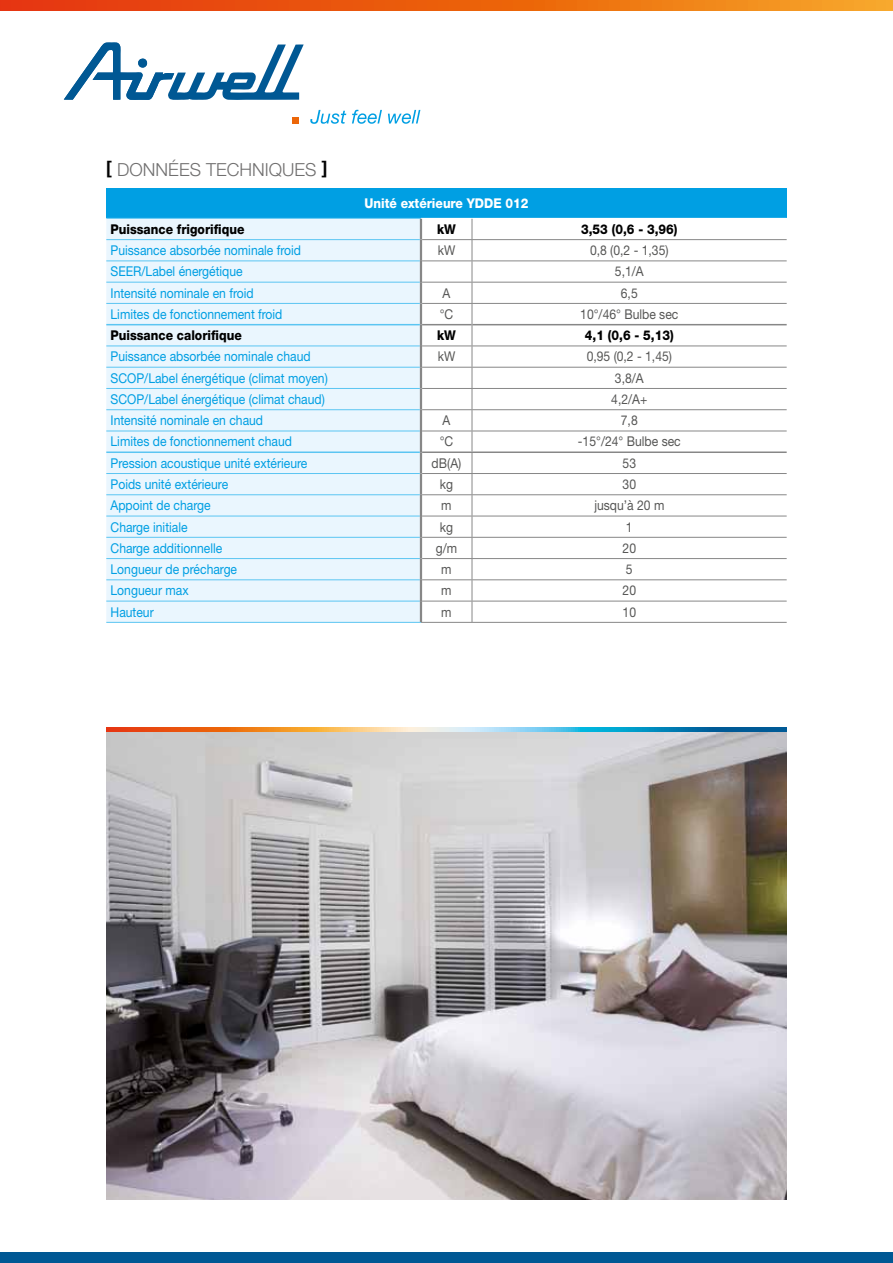
<style>
.page{position:relative;width:893px;height:1263px;background:#fff}
.page>*{position:absolute;margin:0;border:0;box-sizing:border-box;transform-origin:0 0}
.t1{font:300 18px "Helvetica Neue LT Std";color:#706f6f}
.t2{font:13.5px "Helvetica Neue LT Std";color:#009fe3;scale:.9 1}
.t3{font:13.5px "Helvetica Neue LT Std";color:#575756;scale:.9 1}
.t4{font:800 13.5px "Helvetica Neue LT Std";color:#000;scale:.9 1}
.t5{font:800 13.5px "Helvetica Neue LT Std";color:#fff;scale:.9 1}
.s1{font-family:"Helvetica";font-weight:700;color:#000}
</style>
<div class="page">
<svg style="left:0;top:0;width:893px;height:11px;background:#ec6513"></svg>
<div style="left:0;top:1252px;width:893px;height:11px;background:#005894"></div>
<svg style="left:310px;top:110px;width:36px;height:14px"></svg>
<svg style="left:352px;top:110px;width:30px;height:14px"></svg>
<svg style="left:388px;top:110px;width:32px;height:14px"></svg>
<div style="left:293px;top:117px;width:6px;height:7px;background:#ec6608"></div>
<svg style="left:64px;top:43px;width:240px;height:57px"></svg>
<div style="left:106px;top:189px;width:681px;height:29px;background:#009fe3"></div>
<div style="left:106px;top:219px;width:314px;height:403px;background:#eaf6fe"></div>
<hr style="left:106px;top:346px;width:314px;height:1px;background:#5bc5f2">
<hr style="left:422px;top:346px;width:50px;height:1px;background:#878787">
<hr style="left:472px;top:260px;width:315px;height:1px;background:#878787">
<hr style="left:472px;top:346px;width:315px;height:1px;background:#878787">
<hr style="left:106px;top:218px;width:315px;height:1px;background:#5bc5f2">
<hr style="left:106px;top:516px;width:314px;height:1px;background:#5bc5f2">
<hr style="left:106px;top:537px;width:314px;height:1px;background:#5bc5f2">
<hr style="left:106px;top:558px;width:314px;height:1px;background:#5bc5f2">
<hr style="left:106px;top:579px;width:314px;height:1px;background:#5bc5f2">
<hr style="left:106px;top:601px;width:314px;height:1px;background:#5bc5f2">
<hr style="left:106px;top:622px;width:315px;height:1px;background:#5bc5f2">
<hr style="left:420px;top:219px;width:2px;height:21px;background:#878787">
<hr style="left:420px;top:240px;width:2px;height:21px;background:#878787">
<hr style="left:420px;top:261px;width:2px;height:21px;background:#878787">
<hr style="left:420px;top:282px;width:2px;height:21px;background:#878787">
<hr style="left:420px;top:303px;width:2px;height:22px;background:#878787">
<hr style="left:420px;top:325px;width:2px;height:21px;background:#878787">
<hr style="left:420px;top:346px;width:2px;height:21px;background:#878787">
<hr style="left:420px;top:367px;width:2px;height:21px;background:#878787">
<hr style="left:420px;top:388px;width:2px;height:22px;background:#878787">
<hr style="left:420px;top:410px;width:2px;height:21px;background:#878787">
<hr style="left:420px;top:431px;width:2px;height:21px;background:#878787">
<hr style="left:420px;top:452px;width:2px;height:21px;background:#878787">
<hr style="left:420px;top:473px;width:2px;height:22px;background:#878787">
<hr style="left:420px;top:495px;width:2px;height:21px;background:#878787">
<hr style="left:420px;top:516px;width:2px;height:21px;background:#878787">
<hr style="left:420px;top:537px;width:2px;height:21px;background:#878787">
<hr style="left:420px;top:558px;width:2px;height:22px;background:#878787">
<hr style="left:420px;top:580px;width:2px;height:21px;background:#878787">
<hr style="left:420px;top:601px;width:2px;height:21px;background:#878787">
<hr style="left:106px;top:324px;width:314px;height:1px;background:#5bc5f2">
<hr style="left:422px;top:324px;width:50px;height:1px;background:#878787">
<hr style="left:472px;top:324px;width:315px;height:1px;background:#878787">
<hr style="left:106px;top:451px;width:314px;height:2px;background:#5bc5f2">
<hr style="left:422px;top:451px;width:50px;height:2px;background:#878787">
<hr style="left:472px;top:451px;width:315px;height:2px;background:#878787">
<hr style="left:106px;top:239px;width:314px;height:1px;background:#5bc5f2">
<hr style="left:106px;top:260px;width:314px;height:1px;background:#5bc5f2">
<hr style="left:422px;top:239px;width:50px;height:1px;background:#878787">
<hr style="left:472px;top:239px;width:315px;height:1px;background:#878787">
<hr style="left:422px;top:260px;width:50px;height:1px;background:#878787">
<hr style="left:106px;top:473px;width:314px;height:1px;background:#5bc5f2">
<hr style="left:106px;top:494px;width:314px;height:1px;background:#5bc5f2">
<hr style="left:422px;top:473px;width:50px;height:1px;background:#878787">
<hr style="left:472px;top:473px;width:315px;height:1px;background:#878787">
<hr style="left:422px;top:494px;width:50px;height:1px;background:#878787">
<hr style="left:472px;top:494px;width:315px;height:1px;background:#878787">
<hr style="left:422px;top:516px;width:50px;height:1px;background:#878787">
<hr style="left:422px;top:537px;width:50px;height:1px;background:#878787">
<hr style="left:422px;top:558px;width:50px;height:1px;background:#878787">
<hr style="left:422px;top:579px;width:50px;height:1px;background:#878787">
<hr style="left:422px;top:601px;width:50px;height:1px;background:#878787">
<hr style="left:421px;top:622px;width:51px;height:1px;background:#878787">
<hr style="left:472px;top:516px;width:315px;height:1px;background:#878787">
<hr style="left:472px;top:537px;width:315px;height:1px;background:#878787">
<hr style="left:472px;top:558px;width:315px;height:1px;background:#878787">
<hr style="left:472px;top:579px;width:315px;height:1px;background:#878787">
<hr style="left:472px;top:601px;width:315px;height:1px;background:#878787">
<hr style="left:472px;top:622px;width:315px;height:1px;background:#878787">
<hr style="left:106px;top:282px;width:314px;height:1px;background:#5bc5f2">
<hr style="left:422px;top:282px;width:50px;height:1px;background:#878787">
<hr style="left:472px;top:282px;width:315px;height:1px;background:#878787">
<svg style="left:472px;top:219px;width:1px;height:403px"></svg>
<hr style="left:106px;top:303px;width:314px;height:1px;background:#5bc5f2">
<hr style="left:106px;top:367px;width:314px;height:1px;background:#5bc5f2">
<hr style="left:106px;top:388px;width:314px;height:1px;background:#5bc5f2">
<hr style="left:106px;top:409px;width:314px;height:1px;background:#5bc5f2">
<hr style="left:106px;top:431px;width:314px;height:1px;background:#5bc5f2">
<hr style="left:422px;top:303px;width:50px;height:1px;background:#878787">
<hr style="left:472px;top:303px;width:315px;height:1px;background:#878787">
<hr style="left:422px;top:367px;width:50px;height:1px;background:#878787">
<hr style="left:472px;top:367px;width:315px;height:1px;background:#878787">
<hr style="left:422px;top:388px;width:50px;height:1px;background:#878787">
<hr style="left:472px;top:388px;width:315px;height:1px;background:#878787">
<hr style="left:422px;top:409px;width:50px;height:1px;background:#878787">
<hr style="left:472px;top:409px;width:315px;height:1px;background:#878787">
<hr style="left:422px;top:431px;width:50px;height:1px;background:#878787">
<hr style="left:472px;top:431px;width:315px;height:1px;background:#878787">
<img style="left:106px;top:732px;width:681px;height:467px">
<svg style="left:106px;top:727px;width:681px;height:5px;background:#969a8b"></svg>
<h1 class="t1" style="left:106px;top:158px;width:223px"><span class="s1">[</span> DONNéES TECHNIQUES <span class="s1">]</span></h1>
<p class="t5" style="left:364px;top:195px;width:184px">Unité extérieure YDDE 012</p>
<p class="t4" style="left:111px;top:221px;width:150px">Puissance frigorifique</p>
<p class="t4" style="left:437px;top:221px;width:23px">kW</p>
<p class="t4" style="left:581px;top:221px;width:109px">3,53 (0,6 - 3,96)</p>
<p class="t2" style="left:111px;top:242px;width:213px">Puissance absorbée nominale froid</p>
<p class="t3" style="left:438px;top:242px;width:21px">kW</p>
<p class="t3" style="left:590px;top:242px;width:89px">0,8 (0,2 - 1,35)</p>
<p class="t2" style="left:111px;top:263px;width:148px">SEER/Label énergétique</p>
<p class="t3" style="left:615px;top:263px;width:34px">5,1/A</p>
<p class="t2" style="left:111px;top:285px;width:161px">I ntensité nominale en froid</p>
<p class="t3" style="left:443px;top:285px;width:10px">A</p>
<p class="t3" style="left:621px;top:285px;width:20px">6,5</p>
<p class="t2" style="left:111px;top:306px;width:193px">Limites de fonctionnement froid</p>
<p class="t3" style="left:440px;top:306px;width:16px">°C</p>
<p class="t3" style="left:580px;top:306px;width:111px">10°/46° Bulbe sec</p>
<p class="t4" style="left:111px;top:327px;width:147px">Puissance calorifique</p>
<p class="t4" style="left:437px;top:327px;width:23px">kW</p>
<p class="t4" style="left:585px;top:327px;width:100px">4,1 (0,6 - 5,13)</p>
<p class="t2" style="left:111px;top:349px;width:224px">Puissance absorbée nominale chaud</p>
<p class="t3" style="left:438px;top:349px;width:21px">kW</p>
<p class="t3" style="left:587px;top:349px;width:96px">0,95 (0,2 - 1,45)</p>
<p class="t2" style="left:111px;top:370px;width:19px">SCOP</p>
<p class="t2" style="left:144px;top:370px;width:205px">/Label énergétique (climat moyen)</p>
<p class="t3" style="left:615px;top:370px;width:34px">3,8/A</p>
<p class="t2" style="left:111px;top:391px;width:19px">SCOP</p>
<p class="t2" style="left:144px;top:391px;width:202px">/Label énergétique (climat chaud)</p>
<p class="t3" style="left:611px;top:391px;width:42px">4,2/A+</p>
<p class="t2" style="left:111px;top:412px;width:171px">I ntensité nominale en chaud</p>
<p class="t3" style="left:443px;top:412px;width:10px">A</p>
<p class="t3" style="left:621px;top:412px;width:20px">7,8</p>
<p class="t2" style="left:111px;top:433px;width:203px">Limites de fonctionnement chaud</p>
<p class="t3" style="left:440px;top:434px;width:16px">°C</p>
<p class="t3" style="left:578px;top:434px;width:116px">-15°/24° Bulbe sec</p>
<p class="t2" style="left:111px;top:455px;width:220px">Pression acoustique unité extérieure</p>
<p class="t3" style="left:432px;top:455px;width:34px">dB(A)</p>
<p class="t3" style="left:623px;top:455px;width:17px">53</p>
<p class="t2" style="left:111px;top:476px;width:132px">Poids unité extérieure</p>
<p class="t3" style="left:440px;top:476px;width:16px">kg</p>
<p class="t3" style="left:623px;top:476px;width:17px">30</p>
<p class="t2" style="left:111px;top:497px;width:113px">Appoint de charge</p>
<p class="t3" style="left:441px;top:497px;width:13px">m</p>
<p class="t3" style="left:594px;top:497px;width:79px">jusqu’à 20 m</p>
<p class="t2" style="left:111px;top:519px;width:87px">Charge initiale</p>
<p class="t3" style="left:440px;top:519px;width:16px">kg</p>
<p class="t3" style="left:626px;top:519px;width:9px">1</p>
<p class="t2" style="left:111px;top:540px;width:126px">Charge additionnelle</p>
<p class="t3" style="left:436px;top:540px;width:25px">g/m</p>
<p class="t3" style="left:623px;top:540px;width:17px">20</p>
<p class="t2" style="left:111px;top:561px;width:142px">Longueur de précharge</p>
<p class="t3" style="left:441px;top:561px;width:13px">m</p>
<p class="t3" style="left:626px;top:561px;width:9px">5</p>
<p class="t2" style="left:111px;top:582px;width:88px">Longueur max</p>
<p class="t3" style="left:441px;top:582px;width:13px">m</p>
<p class="t3" style="left:623px;top:582px;width:17px">20</p>
<p class="t2" style="left:111px;top:604px;width:50px">Hauteur</p>
<p class="t3" style="left:441px;top:604px;width:13px">m</p>
<p class="t3" style="left:623px;top:604px;width:17px">10</p>
</div>
